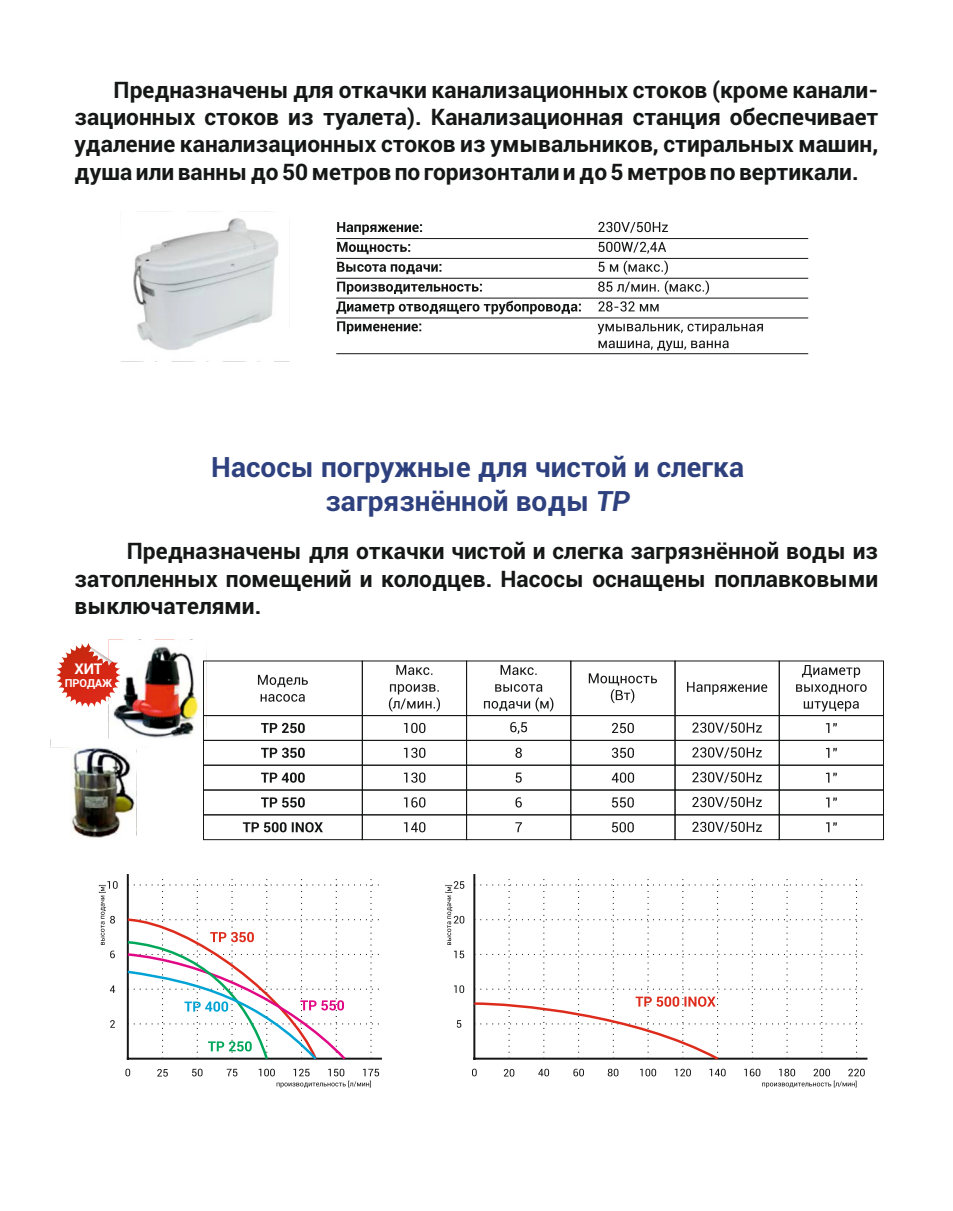
<style>
.page{position:relative;width:953px;height:1211px;background:#fff}
.page>*{position:absolute;margin:0;border:0;box-sizing:border-box;transform-origin:0 0}
.t1{font:700 28px/33.6px "Roboto";color:#2e417e;text-align:center}
.t2{font:700 22.75px/27.3px "Roboto";color:#151616;text-align:justify}
.t3{font:700 14.7px "Roboto";color:#fff}
.t4{font:700 11.03px "Roboto";color:#fff}
.s1{font-style:italic}
</style>
<div class="page">
<svg style="left:337px;top:222px;width:85px;height:13px"></svg>
<svg style="left:337px;top:242px;width:73px;height:12px"></svg>
<svg style="left:337px;top:262px;width:104px;height:12px"></svg>
<svg style="left:337px;top:281px;width:145px;height:13px"></svg>
<svg style="left:336px;top:301px;width:245px;height:13px"></svg>
<svg style="left:337px;top:321px;width:84px;height:13px"></svg>
<svg style="left:598px;top:222px;width:70px;height:11px"></svg>
<svg style="left:598px;top:242px;width:68px;height:11px"></svg>
<svg style="left:597px;top:324px;width:166px;height:27px"></svg>
<svg style="left:598px;top:260px;width:111px;height:35px"></svg>
<svg style="left:598px;top:301px;width:60px;height:10px"></svg>
<hr style="left:336px;top:353px;width:472px;height:1px;background:#151616">
<hr style="left:336px;top:318px;width:472px;height:1px;background:#151616">
<hr style="left:336px;top:298px;width:472px;height:1px;background:#151616">
<hr style="left:336px;top:278px;width:472px;height:1px;background:#151616">
<hr style="left:336px;top:258px;width:472px;height:1px;background:#151616">
<hr style="left:336px;top:238px;width:472px;height:1px;background:#151616">
<img style="left:121px;top:211px;width:169px;height:151px">
<img style="left:108px;top:639px;width:99px;height:100px">
<svg style="left:454px;top:985px;width:10px;height:8px"></svg>
<svg style="left:457px;top:1020px;width:4px;height:7px"></svg>
<svg style="left:472px;top:1068px;width:4px;height:8px"></svg>
<svg style="left:504px;top:1069px;width:10px;height:7px"></svg>
<svg style="left:538px;top:1068px;width:11px;height:8px"></svg>
<svg style="left:573px;top:1068px;width:11px;height:8px"></svg>
<svg style="left:607px;top:1068px;width:11px;height:8px"></svg>
<svg style="left:640px;top:1068px;width:16px;height:8px"></svg>
<svg style="left:674px;top:1068px;width:17px;height:8px"></svg>
<svg style="left:709px;top:1068px;width:16px;height:8px"></svg>
<svg style="left:744px;top:1068px;width:120px;height:19px"></svg>
<svg style="left:445px;top:881px;width:19px;height:77px"></svg>
<svg style="left:473px;top:875px;width:393px;height:185px"></svg>
<div style="left:203px;top:715px;width:160px;height:26px;border:1px solid #151616"></div>
<div style="left:362px;top:740px;width:105px;height:25px;border:1px solid #151616"></div>
<div style="left:362px;top:764px;width:105px;height:26px;border:1px solid #151616"></div>
<div style="left:362px;top:789px;width:105px;height:26px;border:1px solid #151616"></div>
<div style="left:362px;top:814px;width:105px;height:26px;border:1px solid #151616"></div>
<div style="left:778px;top:715px;width:105px;height:26px;border:1px solid #151616"></div>
<div style="left:778px;top:740px;width:105px;height:25px;border:1px solid #151616"></div>
<div style="left:778px;top:764px;width:105px;height:26px;border:1px solid #151616"></div>
<div style="left:778px;top:789px;width:105px;height:26px;border:1px solid #151616"></div>
<div style="left:778px;top:814px;width:105px;height:26px;border:1px solid #151616"></div>
<div style="left:203px;top:740px;width:160px;height:25px;border:1px solid #151616"></div>
<div style="left:466px;top:740px;width:105px;height:25px;border:1px solid #151616"></div>
<div style="left:570px;top:740px;width:105px;height:25px;border:1px solid #151616"></div>
<div style="left:674px;top:740px;width:105px;height:25px;border:1px solid #151616"></div>
<div style="left:203px;top:764px;width:160px;height:26px;border:1px solid #151616"></div>
<div style="left:203px;top:789px;width:160px;height:26px;border:1px solid #151616"></div>
<div style="left:203px;top:814px;width:160px;height:26px;border:1px solid #151616"></div>
<div style="left:466px;top:764px;width:105px;height:26px;border:1px solid #151616"></div>
<div style="left:466px;top:789px;width:105px;height:26px;border:1px solid #151616"></div>
<div style="left:466px;top:814px;width:105px;height:26px;border:1px solid #151616"></div>
<div style="left:570px;top:764px;width:105px;height:26px;border:1px solid #151616"></div>
<div style="left:570px;top:789px;width:105px;height:26px;border:1px solid #151616"></div>
<div style="left:570px;top:814px;width:105px;height:26px;border:1px solid #151616"></div>
<div style="left:674px;top:764px;width:105px;height:26px;border:1px solid #151616"></div>
<div style="left:674px;top:789px;width:105px;height:26px;border:1px solid #151616"></div>
<div style="left:674px;top:814px;width:105px;height:26px;border:1px solid #151616"></div>
<div style="left:362px;top:660px;width:105px;height:56px;border:1px solid #151616"></div>
<div style="left:466px;top:660px;width:105px;height:56px;border:1px solid #151616"></div>
<div style="left:570px;top:660px;width:105px;height:56px;border:1px solid #151616"></div>
<div style="left:674px;top:660px;width:105px;height:56px;border:1px solid #151616"></div>
<svg style="left:404px;top:723px;width:21px;height:10px"></svg>
<svg style="left:261px;top:723px;width:44px;height:10px"></svg>
<svg style="left:261px;top:747px;width:44px;height:11px"></svg>
<svg style="left:261px;top:772px;width:44px;height:10px"></svg>
<svg style="left:261px;top:797px;width:44px;height:10px"></svg>
<svg style="left:243px;top:822px;width:80px;height:10px"></svg>
<svg style="left:510px;top:722px;width:17px;height:12px"></svg>
<svg style="left:612px;top:723px;width:22px;height:10px"></svg>
<svg style="left:826px;top:723px;width:10px;height:10px"></svg>
<svg style="left:825px;top:747px;width:11px;height:10px"></svg>
<svg style="left:825px;top:772px;width:11px;height:10px"></svg>
<svg style="left:825px;top:797px;width:11px;height:10px"></svg>
<svg style="left:826px;top:822px;width:10px;height:10px"></svg>
<svg style="left:692px;top:722px;width:69px;height:11px"></svg>
<svg style="left:692px;top:747px;width:69px;height:11px"></svg>
<svg style="left:692px;top:772px;width:69px;height:11px"></svg>
<svg style="left:692px;top:797px;width:69px;height:11px"></svg>
<svg style="left:692px;top:821px;width:69px;height:11px"></svg>
<svg style="left:612px;top:747px;width:22px;height:11px"></svg>
<svg style="left:611px;top:772px;width:23px;height:10px"></svg>
<svg style="left:612px;top:797px;width:21px;height:10px"></svg>
<svg style="left:612px;top:822px;width:21px;height:10px"></svg>
<svg style="left:515px;top:747px;width:7px;height:11px"></svg>
<svg style="left:515px;top:772px;width:6px;height:10px"></svg>
<svg style="left:515px;top:797px;width:7px;height:10px"></svg>
<svg style="left:515px;top:822px;width:7px;height:10px"></svg>
<svg style="left:404px;top:747px;width:21px;height:11px"></svg>
<svg style="left:404px;top:772px;width:21px;height:10px"></svg>
<svg style="left:404px;top:797px;width:21px;height:10px"></svg>
<svg style="left:404px;top:822px;width:21px;height:10px"></svg>
<svg style="left:258px;top:674px;width:50px;height:27px"></svg>
<svg style="left:389px;top:665px;width:51px;height:46px"></svg>
<svg style="left:484px;top:665px;width:69px;height:46px"></svg>
<svg style="left:796px;top:665px;width:70px;height:46px"></svg>
<svg style="left:687px;top:682px;width:80px;height:12px"></svg>
<svg style="left:588px;top:673px;width:69px;height:30px"></svg>
<svg style="left:110px;top:985px;width:5px;height:7px"></svg>
<svg style="left:110px;top:1020px;width:5px;height:7px"></svg>
<svg style="left:125px;top:1068px;width:5px;height:8px"></svg>
<svg style="left:157px;top:1069px;width:11px;height:7px"></svg>
<svg style="left:192px;top:1068px;width:10px;height:8px"></svg>
<svg style="left:227px;top:1068px;width:10px;height:8px"></svg>
<svg style="left:259px;top:1068px;width:120px;height:19px"></svg>
<svg style="left:99px;top:881px;width:19px;height:77px"></svg>
<svg style="left:126px;top:877px;width:255px;height:183px"></svg>
<img style="left:50px;top:739px;width:87px;height:138px">
<svg style="left:56px;top:643px;width:65px;height:64px"></svg>
<p class="t2" style="left:75px;top:78px;width:805px;text-indent:39px">Предназначены для откачки канализационных стоков (кроме канали&shy;зационных стоков из туалета). Канализационная станция обеспечивает удаление канализационных стоков из умывальников, стиральных машин, душа или ванны до 50 метров по горизонтали и до 5 метров по вертикали.</p>
<p class="t1" style="left:211px;top:453px;width:534px">Насосы погружные для чистой и слегка загрязнённой воды <span class="s1">TP</span></p>
<p class="t2" style="left:75px;top:540px;width:805px;text-indent:52px">Предназначены для откачки чистой и слегка загрязнённой воды из затопленных помещений и колодцев. Насосы оснащены поплавковыми выключателями.</p>
<p class="t3" style="left:74px;top:663px;width:30px">ХИТ</p>
<p class="t4" style="left:65px;top:679px;width:49px">ПРОДАЖ</p>
</div>
